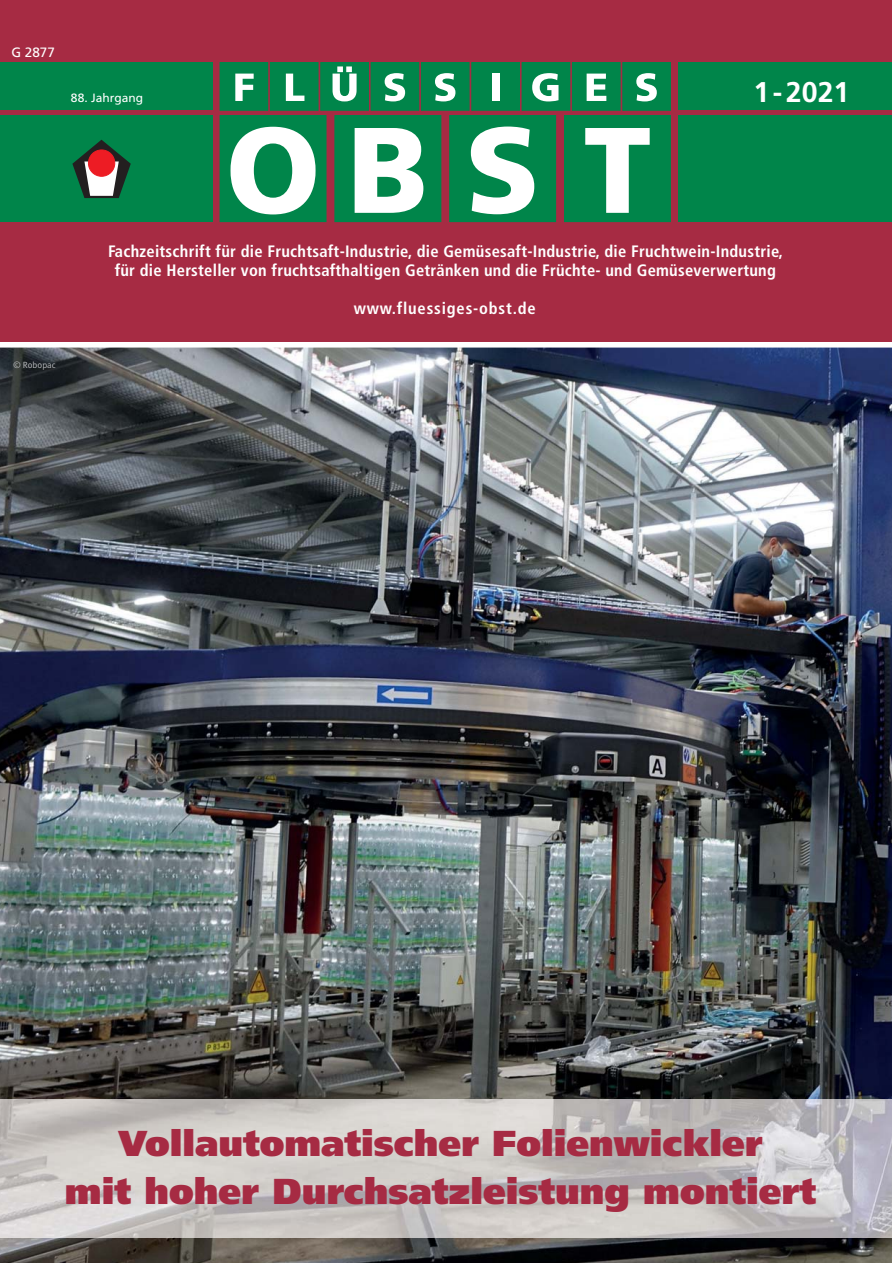
<style>
.page{position:relative;width:892px;height:1263px;background:#fff}
.page>*{position:absolute;margin:0;border:0;box-sizing:border-box;transform-origin:0 0}
.t1{font:900 36px/48px "Frutiger";color:#a62b43;text-align:center}
.t2{font:700 28.5px "Frutiger";color:#fff}
.t3{font:700 condensed 16.5px/19.8px "Frutiger";letter-spacing:.015em;color:#fff;text-align:center}
.t4{font:700 condensed 16.5px "Frutiger";letter-spacing:.05em;color:#fff}
.t5{font:13.5px "Frutiger";color:#fff}
.t6{font:12px "Frutiger";color:#fff}
.t7{font:9px "Meta Plus Normal";color:#bbbdc0}
</style>
<div class="page">
<img style="left:0;top:347px;width:892px;height:915px">
<div style="left:0;top:0;width:892px;height:341px;background:#a62b43"></div>
<div style="left:0;top:116px;width:213px;height:106px;background:#00854a"></div>
<div style="left:0;top:62px;width:213px;height:48px;background:#00854a"></div>
<div style="left:678px;top:116px;width:214px;height:106px;background:#00854a"></div>
<div style="left:678px;top:62px;width:214px;height:48px;background:#00854a"></div>
<div style="left:220px;top:63px;width:48px;height:47px;background:#00854a"></div>
<div style="left:270px;top:63px;width:48px;height:47px;background:#00854a"></div>
<div style="left:321px;top:63px;width:47px;height:47px;background:#00854a"></div>
<div style="left:371px;top:63px;width:48px;height:47px;background:#00854a"></div>
<div style="left:421px;top:63px;width:48px;height:47px;background:#00854a"></div>
<div style="left:472px;top:63px;width:47px;height:47px;background:#00854a"></div>
<svg style="left:235px;top:74px;width:19px;height:27px"></svg>
<svg style="left:286px;top:74px;width:18px;height:27px"></svg>
<svg style="left:332px;top:66px;width:24px;height:35px"></svg>
<svg style="left:384px;top:73px;width:21px;height:28px"></svg>
<svg style="left:435px;top:73px;width:20px;height:28px"></svg>
<div style="left:492px;top:74px;width:7px;height:27px;background:#fff"></div>
<div style="left:572px;top:63px;width:48px;height:47px;background:#00854a"></div>
<svg style="left:586px;top:74px;width:20px;height:27px"></svg>
<div style="left:623px;top:63px;width:47px;height:47px;background:#00854a"></div>
<svg style="left:636px;top:73px;width:21px;height:28px"></svg>
<div style="left:522px;top:63px;width:48px;height:47px;background:#00854a"></div>
<svg style="left:532px;top:73px;width:26px;height:28px"></svg>
<div style="left:564px;top:116px;width:106px;height:105px;background:#00854a"></div>
<div style="left:220px;top:116px;width:106px;height:105px;background:#00854a"></div>
<div style="left:335px;top:116px;width:106px;height:105px;background:#00854a"></div>
<div style="left:449px;top:116px;width:106px;height:105px;background:#00854a"></div>
<div style="left:449px;top:116px;width:106px;height:105px;border:1px solid #00854a"></div>
<svg style="left:230px;top:127px;width:85px;height:87px"></svg>
<svg style="left:354px;top:128px;width:69px;height:85px"></svg>
<svg style="left:471px;top:126px;width:63px;height:88px"></svg>
<svg style="left:585px;top:128px;width:64px;height:85px"></svg>
<svg style="left:72px;top:140px;width:59px;height:58px"></svg>
<div style="left:88px;top:150px;width:27px;height:26px;background:#ed1c24;border-radius:50%"></div>
<div style="left:88px;top:150px;width:27px;height:26px;border:1px solid #ed1c24;border-radius:50%"></div>
<img style="left:0;top:1099px;width:892px;height:138px">
<p class="t5" style="left:11px;top:46px;width:45px">G 2877</p>
<p class="t6" style="left:71px;top:92px;width:74px">88. Jahrgang</p>
<h2 class="t2" style="left:753px;top:79px;width:97px">1 - 2021</h2>
<p class="t7" style="left:14px;top:362px;width:44px">© Robopac</p>
<p class="t3" style="left:108px;top:242px;width:676px">Fachzeitschrift für die Fruchtsaft-Industrie, die Gemüsesaft -Industrie, die Fruchtwein-Industrie, für die Hersteller von fruchtsafthaltigen Getränken und die Früchte- und Gemüseverwertung</p>
<p class="t4" style="left:354px;top:300px;width:184px">www.fluessiges-obst.de</p>
<h1 class="t1" style="left:65px;top:1121px;width:752px">Vollautomatischer Folienwickler<br>mit hoher Durchsatzleistung montiert</h1>
</div>
